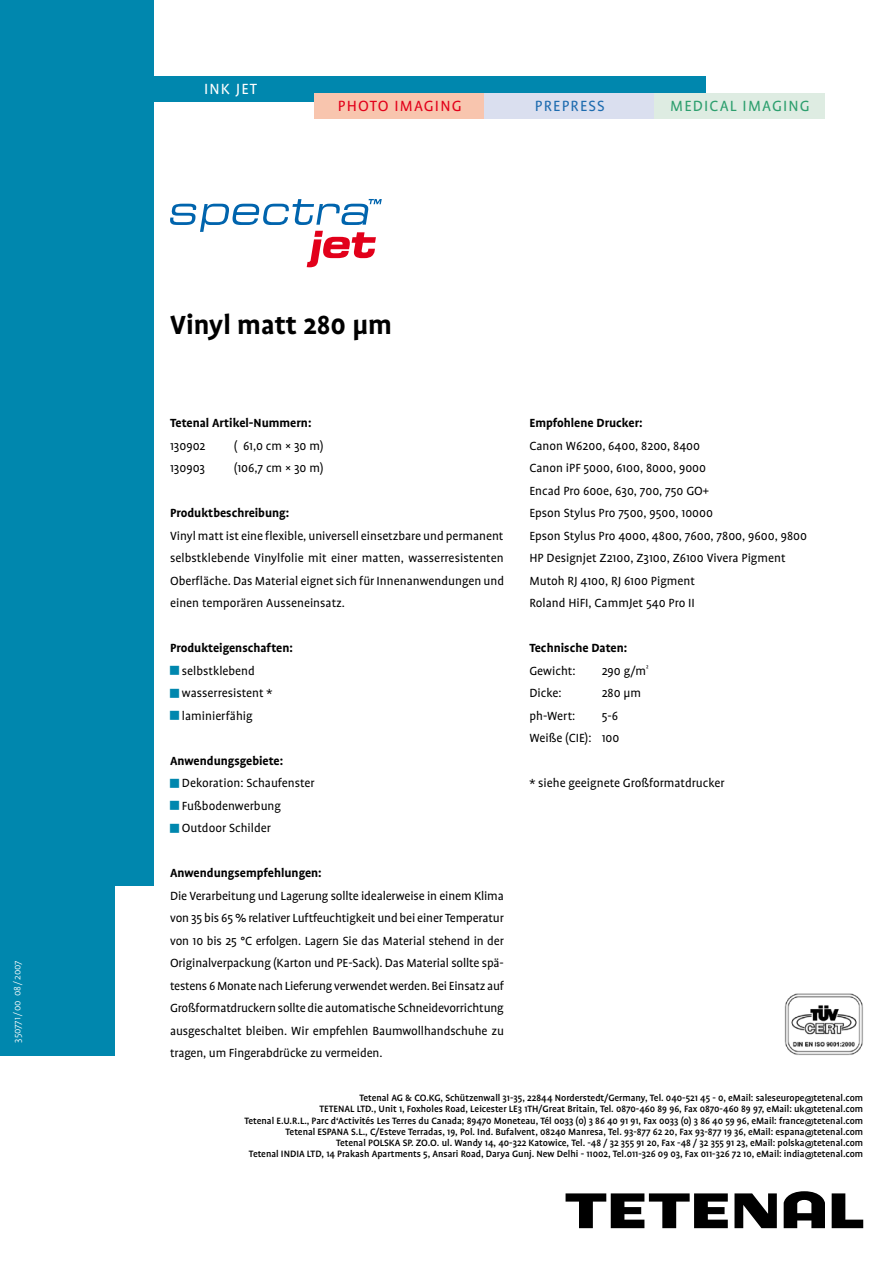
<style>
.page{position:relative;width:893px;height:1263px;background:#fff}
.page>*{position:absolute;margin:0;border:0;box-sizing:border-box;transform-origin:0 0}
.t1{font:700 30px "Profile";color:#000}
.t2{font:16.95px "Profile";letter-spacing:.07em;color:#2d9f6e}
.t3{font:16.95px "Profile";letter-spacing:.07em;color:#e2001a}
.t4{font:16.95px "Profile";letter-spacing:.07em;color:#1d6baf}
.t5{font:16.8px "Profile";letter-spacing:.07em;color:#fff}
.t6{font:13.5px/22.5px "Profile";color:#000}
.t7{font:700 13.5px "Profile";color:#000}
.t8{font:500 10.5px/11.2px "Profile";color:#000;text-align:right}
.t9{font:300 10.5px "Profile";color:#fff}
</style>
<div class="page">
<svg style="left:566px;top:1191px;width:297px;height:37px"></svg>
<div style="left:0;top:0;width:153px;height:1055px;background:#0087ae"></div>
<div style="left:115px;top:886px;width:48px;height:183px;background:#fff"></div>
<div style="left:153px;top:77px;width:553px;height:25px;background:#0087ae"></div>
<div style="left:315px;top:94px;width:170px;height:25px;background:#f8c5ae"></div>
<div style="left:485px;top:94px;width:170px;height:25px;background:#dadfef"></div>
<div style="left:655px;top:94px;width:170px;height:25px;background:#deece2"></div>
<svg style="left:170px;top:199px;width:212px;height:68px"></svg>
<img style="left:784px;top:993px;width:79px;height:62px">
<p class="t9" style="left:11px;top:1043px;width:84px;rotate:-90deg">350771/00 08/2007</p>
<p class="t5" style="left:204px;top:80px;width:55px">INK JET</p>
<p class="t3" style="left:338px;top:96px;width:125px">PHOTO IMAGING</p>
<p class="t4" style="left:535px;top:96px;width:71px">PREPRESS</p>
<p class="t2" style="left:670px;top:96px;width:141px">MEDICAL IMAGING</p>
<h1 class="t1" style="left:170px;top:308px;width:223px">Vinyl matt 280 µm</h1>
<p class="t7" style="left:170px;top:415px;width:143px">Tetenal Artikel-Nummern:</p>
<p class="t6" style="left:170px;top:434px;width:37px">130902</p>
<p class="t6" style="left:234px;top:434px;width:91px">( 61,0 cm × 30 m)</p>
<p class="t6" style="left:170px;top:457px;width:37px">130903</p>
<p class="t6" style="left:234px;top:457px;width:91px">(106,7 cm × 30 m)</p>
<p class="t7" style="left:170px;top:505px;width:121px">Produktbeschreibung:</p>
<p class="t6" style="left:170px;top:524px;width:336px;text-align:justify">Vinyl matt ist eine flexible, universell einsetzbare und permanent selbstklebende Vinylfolie mit einer matten, wasserresistenten Oberfläche. Das Material eignet sich für Innenanwendungen und einen temporären Ausseneinsatz.</p>
<p class="t7" style="left:170px;top:640px;width:124px">Produkteigenschaften:</p>
<p class="t6" style="left:182px;top:659px;width:92px">selbstklebend wasserresistent * laminierfähig</p>
<p class="t7" style="left:170px;top:753px;width:115px">Anwendungsgebiete:</p>
<p class="t6" style="left:182px;top:772px;width:134px">Dekoration: Schaufenster<br>Fußbodenwerbung<br>Outdoor Schilder</p>
<p class="t7" style="left:170px;top:865px;width:153px">Anwendungsempfehlungen:</p>
<p class="t6" style="left:170px;top:884px;width:336px;text-align:justify">Die Verarbeitung und Lagerung sollte idealerweise in einem Klima von 35 bis 65 % relativer Luftfeuchtigkeit und bei einer Temperatur von 10 bis 25 °C erfolgen. Lagern Sie das Material stehend in der Originalverpackung (Karton und PE-Sack). Das Material sollte spä&shy;testens 6 Monate nach Lieferung verwendet werden. Bei Einsatz auf Großformatdruckern sollte die automatische Schneidevorrichtung ausgeschaltet bleiben. Wir empfehlen Baumwollhandschuhe zu tragen, um Fingerabdrücke zu vermeiden.</p>
<p class="t7" style="left:529px;top:415px;width:115px">Empfohlene Drucker:</p>
<p class="t6" style="left:529px;top:434px;width:279px">Canon W6200, 6400, 8200, 8400<br>Canon iPF 5000, 6100, 8000, 9000<br>Encad Pro 600e, 630, 700, 750 GO+<br>Epson Stylus Pro 7500, 9500, 10000<br>Epson Stylus Pro 4000, 4800, 7600, 7800, 9600, 9800<br>HP Designjet Z2100, Z3100, Z6100 Vivera Pigment Mutoh RJ 4100, RJ 6100 Pigment<br>Roland HiFI, CammJet 540 Pro II</p>
<p class="t7" style="left:529px;top:641px;width:99px">Technische Daten:</p>
<p class="t6" style="left:529px;top:659px;width:48px">Gewicht:</p>
<p class="t6" style="left:602px;top:659px;width:48px">290 g/m<sup>²</sup></p>
<p class="t6" style="left:529px;top:682px;width:34px">Dicke:</p>
<p class="t6" style="left:602px;top:682px;width:41px">280 µm</p>
<p class="t6" style="left:529px;top:704px;width:48px">ph-Wert:</p>
<p class="t6" style="left:529px;top:704px;width:92px;text-align:right">5-6<br>Weiße (CIE): 100</p>
<p class="t6" style="left:529px;top:772px;width:197px">* siehe geeignete Großformatdrucker</p>
<p class="t8" style="left:244px;top:1092px;width:620px">Tetenal AG &amp; CO.KG, Schützenwall 31-35, 22844 Norderstedt/Germany, Tel. 040-521 45 - 0, eMail: saleseurope@tetenal.com<br>TETENAL LTD., Unit 1, Foxholes Road, Leicester LE3 1TH/Great Britain, Tel. 0870-460 89 96, Fax 0870-460 89 97, eMail: uk@tetenal.com<br>Tetenal E.U.R.L., Parc d‘Activités Les Terres du Canada; 89470 Moneteau, Tél 0033 (0) 3 86 40 91 91, Fax 0033 (0) 3 86 40 59 96, eMail: france@tetenal.com Tetenal ESPANA S.L., C/Esteve Terradas, 19, Pol. Ind. Bufalvent, 08240 Manresa, Tel. 93-877 62 20, Fax 93-877 19 36, eMail: espana@tetenal.com<br>Tetenal POLSKA SP. ZO.O. ul. Wandy 14, 40-322 Katowice, Tel. -48 / 32 355 91 20, Fax -48 / 32 355 91 23, eMail: polska@tetenal.com<br>Tetenal INDIA LTD, 14 Prakash Apartments 5, Ansari Road, Darya Gunj. New Delhi - 11002, Tel.011-326 09 03, Fax 011-326 72 10, eMail: india@tetenal.com</p>
</div>
